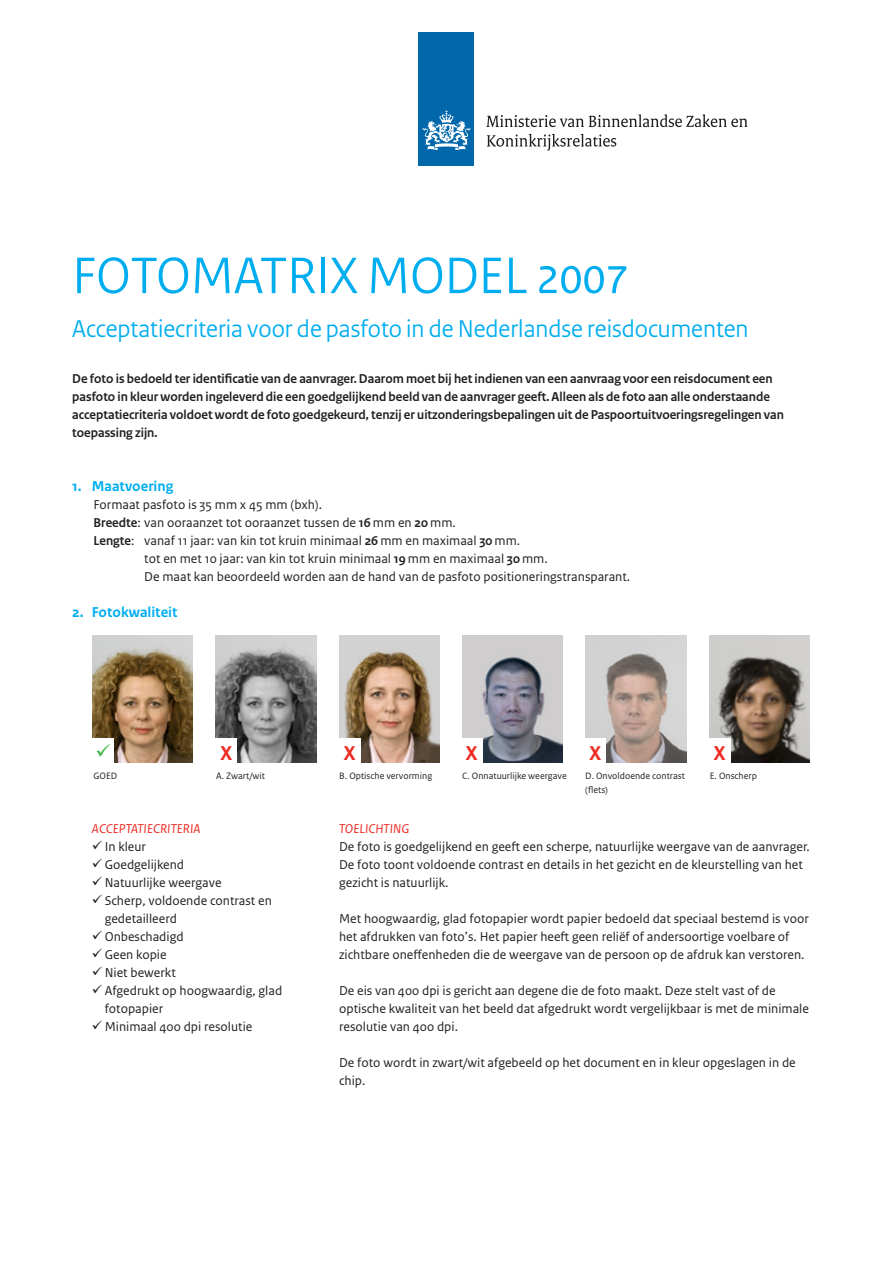
<style>
.page{position:relative;width:893px;height:1263px;background:#fff}
.page>*{position:absolute;margin:0;border:0;box-sizing:border-box;transform-origin:0 0}
.t1{font:54px "Rijksoverheid Sans Heading";color:#00aeef}
.t2{font:25.5px "Rijksoverheid Sans Heading";color:#00aeef}
.t3{font:700 21px "Rijksoverheid Sans Text";color:#ee2a23}
.t4{font:700 15px "Rijksoverheid Sans Text";color:#00aeef}
.t5{font:13.5px/18px "Rijksoverheid Sans Text";color:#231f20}
.t6{font:700 13.5px/18px "Rijksoverheid Sans Heading";color:#231f20}
.t7{font:italic 13.5px "Rijksoverheid Sans Text";color:#ee2a23}
.t8{font:9.75px "Rijksoverheid Sans Text";color:#231f20}
.s1{font-family:"Rijksoverheid Sans Heading";font-weight:700}
</style>
<div class="page">
<div style="left:419px;top:32px;width:55px;height:134px;background:#0067aa"></div>
<svg style="left:423px;top:110px;width:47px;height:40px"></svg>
<svg style="left:486px;top:114px;width:261px;height:13px"></svg>
<svg style="left:487px;top:134px;width:129px;height:17px"></svg>
<img style="left:92px;top:635px;width:101px;height:128px">
<img style="left:216px;top:635px;width:100px;height:128px">
<img style="left:339px;top:635px;width:101px;height:128px">
<img style="left:462px;top:635px;width:101px;height:128px">
<img style="left:586px;top:635px;width:100px;height:128px">
<img style="left:709px;top:635px;width:100px;height:128px">
<div style="left:92px;top:738px;width:22px;height:26px;background:#fff"></div>
<div style="left:216px;top:738px;width:21px;height:26px;background:#fff"></div>
<div style="left:339px;top:738px;width:21px;height:26px;background:#fff"></div>
<div style="left:461px;top:738px;width:21px;height:26px;background:#fff"></div>
<div style="left:585px;top:738px;width:21px;height:26px;background:#fff"></div>
<div style="left:709px;top:738px;width:21px;height:26px;background:#fff"></div>
<h1 class="t1" style="left:72px;top:244px;width:558px">FOTOMATRIX MODEL 2007</h1>
<h2 class="t2" style="left:72px;top:314px;width:678px">Acceptatiecriteria voor de pasfoto in de Nederlandse reisdocumenten</h2>
<p class="t6" style="left:72px;top:370px;width:713px">De foto is bedoeld ter identificatie van de aanvrager. Daarom moet bij het indienen van een aanvraag voor een reisdocument een pasfoto in kleur worden ingeleverd die een goedgelijkend beeld van de aanvrager geeft. Alleen als de foto aan alle onderstaande acceptatiecriteria voldoet wordt de foto goedgekeurd, tenzij er uitzonderingsbepalingen uit de Paspoortuitvoeringsregelingen van toepassing zijn.</p>
<p class="t4" style="left:72px;top:478px;width:103px">1. Maatvoering</p>
<p class="t5" style="left:94px;top:496px;width:230px">Formaat pasfoto is 35 mm x 45 mm (bxh).</p>
<p class="t5" style="left:94px;top:514px;width:364px"><span class="s1">Breedte</span>: van ooraanzet tot ooraanzet tussen de <span class="s1">16</span> mm en <span class="s1">20</span> mm.</p>
<p class="t5" style="left:94px;top:532px;width:428px"><span class="s1">Lengte</span>: vanaf 11 jaar: van kin tot kruin minimaal <span class="s1">26</span> mm en maximaal <span class="s1">30</span> mm.</p>
<p class="t5" style="left:144px;top:550px;width:405px">tot en met 10 jaar: van kin tot kruin minimaal <span class="s1">19</span> mm en maximaal <span class="s1">30</span> mm.</p>
<p class="t5" style="left:144px;top:568px;width:487px">De maat kan beoordeeld worden aan de hand van de pasfoto positioneringstransparant.</p>
<p class="t4" style="left:72px;top:604px;width:107px">2. Fotokwaliteit</p>
<h3 class="t3" style="left:220px;top:741px;width:14px">X</h3>
<h3 class="t3" style="left:343px;top:741px;width:14px">X</h3>
<h3 class="t3" style="left:465px;top:741px;width:14px">X</h3>
<h3 class="t3" style="left:589px;top:741px;width:14px">X</h3>
<h3 class="t3" style="left:713px;top:741px;width:14px">X</h3>
<p class="t8" style="left:94px;top:770px;width:25px">GOED</p>
<p class="t8" style="left:216px;top:770px;width:50px">A. Zwart/wit</p>
<p class="t8" style="left:339px;top:770px;width:94px">B. Optische vervorming</p>
<p class="t8" style="left:462px;top:770px;width:106px">C. Onnatuurlijke weergave</p>
<p class="t8" style="left:585px;top:770px;width:101px">D. Onvoldoende contrast</p>
<p class="t8" style="left:710px;top:770px;width:49px">E. Onscherp</p>
<p class="t8" style="left:585px;top:784px;width:24px">(flets)</p>
<p class="t7" style="left:339px;top:821px;width:72px">TOELICHTING</p>
<p class="t5" style="left:339px;top:838px;width:472px">De foto is goedgelijkend en geeft een scherpe, natuurlijke weergave van de aanvrager.<br>De foto toont voldoende contrast en details in het gezicht en de kleurstelling van het gezicht is natuurlijk.</p>
<p class="t5" style="left:339px;top:910px;width:471px">Met hoogwaardig, glad fotopapier wordt papier bedoeld dat speciaal bestemd is voor het afdrukken van foto’s. Het papier heeft geen reliëf of andersoortige voelbare of zichtbare oneffenheden die de weergave van de persoon op de afdruk kan verstoren.</p>
<p class="t5" style="left:339px;top:982px;width:471px">De eis van 400 dpi is gericht aan degene die de foto maakt. Deze stelt vast of de optische kwaliteit van het beeld dat afgedrukt wordt vergelijkbaar is met de minimale resolutie van 400 dpi.</p>
<p class="t5" style="left:339px;top:1054px;width:458px">De foto wordt in zwart/wit afgebeeld op het document en in kleur opgeslagen in de chip.</p>
<p class="t7" style="left:92px;top:821px;width:110px">ACCEPTATIECRITERIA</p>
<p class="t5" style="left:92px;top:838px;width:56px">✓ In kleur</p>
<p class="t5" style="left:92px;top:856px;width:94px">✓ Goedgelijkend</p>
<p class="t5" style="left:92px;top:874px;width:131px">✓ Natuurlijke weergave</p>
<p class="t5" style="left:105px;top:892px;width:169px;text-indent:-13px">✓ Scherp, voldoende contrast en gedetailleerd</p>
<p class="t5" style="left:92px;top:928px;width:93px">✓ Onbeschadigd</p>
<p class="t5" style="left:92px;top:946px;width:76px">✓ Geen kopie</p>
<p class="t5" style="left:92px;top:964px;width:85px">✓ Niet bewerkt</p>
<p class="t5" style="left:105px;top:982px;width:179px;text-indent:-13px">✓ Afgedrukt op hoogwaardig, glad fotopapier</p>
<p class="t5" style="left:92px;top:1018px;width:162px">✓ Minimaal 400 dpi resolutie</p>
</div>
